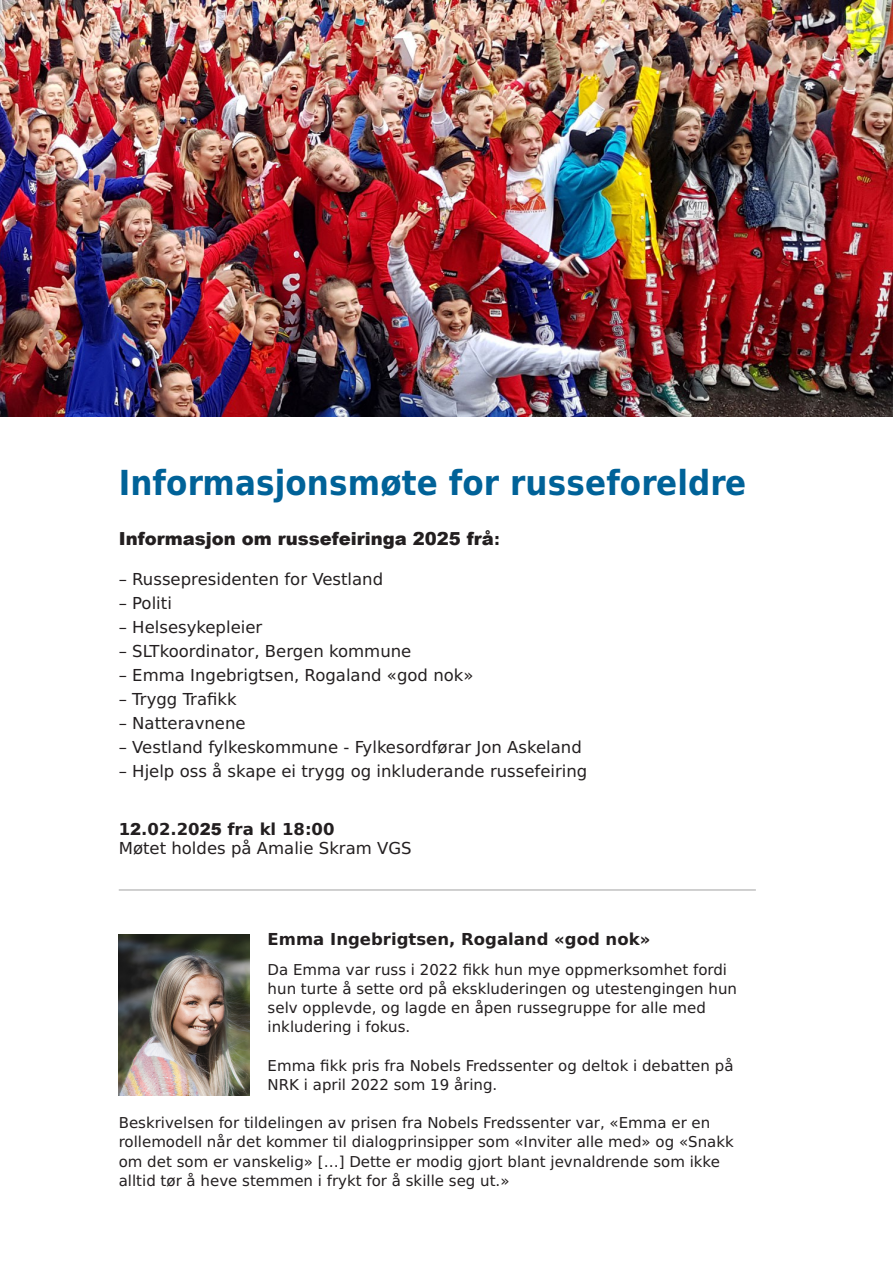
<style>
.page{position:relative;width:893px;height:1263px;background:#fff}
.page>*{position:absolute;margin:0;border:0;box-sizing:border-box;transform-origin:0 0}
.t1{font:700 34.5px "DejaVu Sans Condensed";letter-spacing:.005em;color:#006298}
.t2{font:900 18px "Arial";color:#231f20}
.t3{font:16.5px/19px "DejaVu Sans";color:#231f20}
.t4{font:700 16.5px "DejaVu Sans";color:#231f20}
.t5{font:15px/19.2px "DejaVu Sans";color:#231f20}
.s1{font-family:"DejaVu Sans";font-weight:700;font-size:16.5px}
.s2{font-weight:700}
.s3{font-family:"Arial";font-weight:900}
</style>
<div class="page">
<hr style="left:119px;top:889px;width:637px;height:2px;background:#c0c0c0">
<img style="left:0;top:0;width:893px;height:417px">
<img style="left:119px;top:934px;width:131px;height:161px">
<p class="t1" style="left:119px;top:463px;width:629px">Informasjonsmøte for russeforeldre</p>
<p class="t2" style="left:119px;top:526px;width:383px">Informasjon om russefeiringa 2025 frå<span class="s1">:</span></p>
<p class="t3" style="left:119px;top:571px;width:266px">– Russepresidenten for Vestland</p>
<p class="t3" style="left:119px;top:595px;width:55px">– Politi</p>
<p class="t3" style="left:119px;top:619px;width:145px">– Helsesykepleier</p>
<p class="t3" style="left:119px;top:643px;width:294px">– SLTkoordinator, Bergen kommune</p>
<p class="t3" style="left:119px;top:667px;width:356px">– Emma Ingebrigtsen, Rogaland «god nok»</p>
<p class="t3" style="left:119px;top:691px;width:119px">– Trygg Trafikk</p>
<p class="t3" style="left:119px;top:715px;width:128px">– Natteravnene</p>
<p class="t3" style="left:119px;top:739px;width:465px">– Vestland fylkeskommune - Fylkesordførar Jon Askeland</p>
<p class="t3" style="left:119px;top:763px;width:470px">– Hjelp oss å skape ei trygg og inkluderande russefeiring</p>
<p class="t3" style="left:119px;top:821px;width:294px"><span class="s2">1</span><span class="s3">2</span><span class="s2">.02.20</span><span class="s3">25</span> <span class="s2">fra kl 18:00<br></span>Møtet holdes på Amalie Skram VGS</p>
<p class="t4" style="left:268px;top:933px;width:384px">Emma Ingebrigtsen, Rogaland «god nok»</p>
<p class="t5" style="left:268px;top:961px;width:471px">Da Emma var russ i 2022 fikk hun mye oppmerksomhet fordi hun turte å sette ord på ekskluderingen og utestengingen hun selv opplevde, og lagde en åpen russegruppe for alle med inkludering i fokus.</p>
<p class="t5" style="left:268px;top:1057px;width:467px">Emma fikk pris fra Nobels Fredssenter og deltok i debatten på<br>NRK i april 2022 som 19 åring.</p>
<p class="t5" style="left:119px;top:1114px;width:616px">Beskrivelsen for tildelingen av prisen fra Nobels Fredssenter var, «Emma er en rollemodell når det kommer til dialogprinsipper som «Inviter alle med» og «Snakk om det som er vanskelig» […] Dette er modig gjort blant jevnaldrende som ikke alltid tør å heve stemmen i frykt for å skille seg ut.»</p>
</div>
